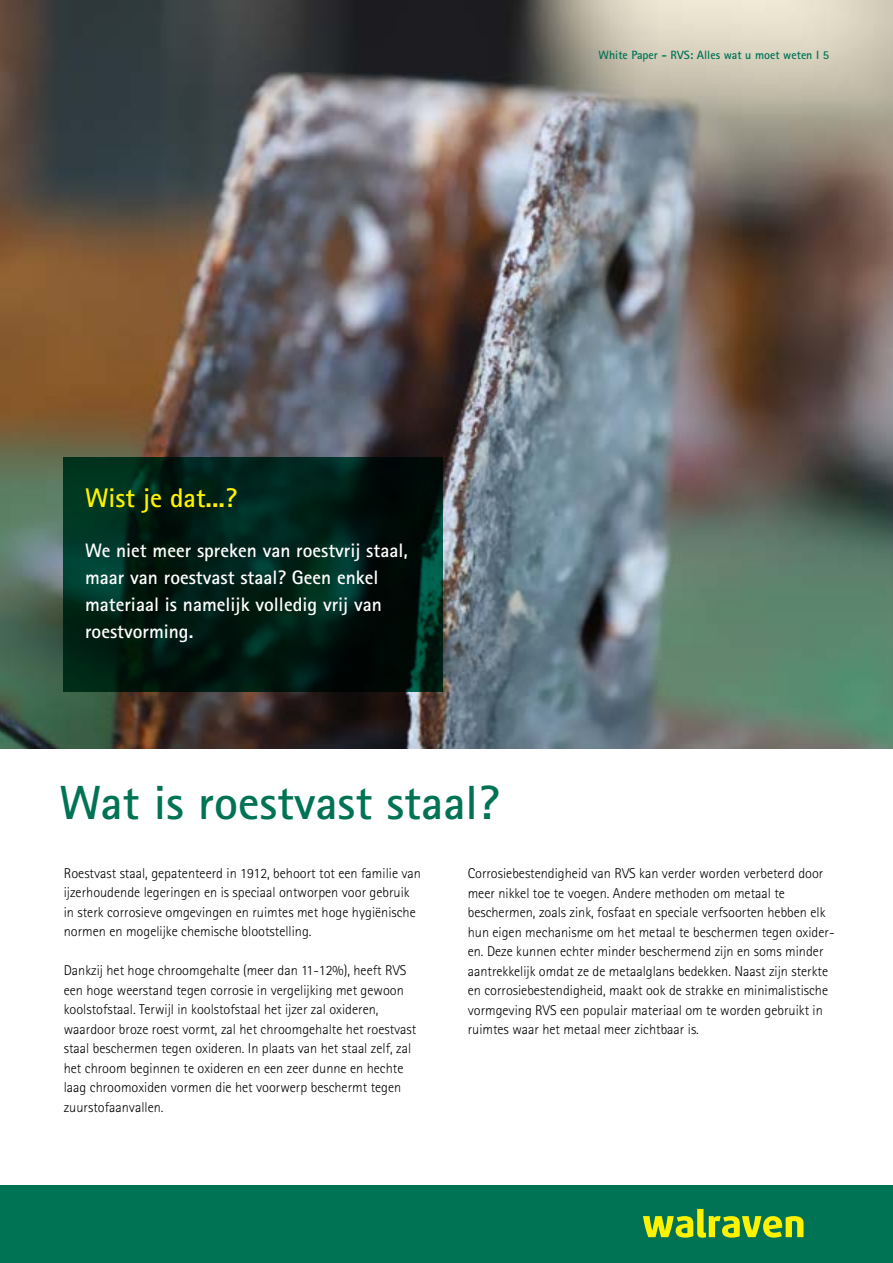
<style>
.page{position:relative;width:893px;height:1263px;background:#fff}
.page>*{position:absolute;margin:0;border:0;box-sizing:border-box;transform-origin:0 0}
.t1{font:700 48px "Rotis Sans Serif Std";color:#007355}
.t2{font:700 27px "Rotis Sans Serif Std";color:#fff200}
.t3{font:700 19.5px/27px "Rotis Sans Serif Std";color:#fff}
.t4{font:300 14.25px/19.5px "Rotis Sans Serif Std";color:#000}
.t5{font:700 12px "Rotis Sans Serif Pro Cyr";color:#007355}
</style>
<div class="page">
<img style="left:0;top:0;width:893px;height:748px">
<div style="left:0;top:1185px;width:893px;height:78px;background:#007355"></div>
<svg style="left:643px;top:1208px;width:161px;height:30px"></svg>
<svg style="left:64px;top:457px;width:379px;height:235px;background:#001f16"></svg>
<p class="t5" style="left:599px;top:47px;width:232px">White Paper - RVS: Alles wat u moet weten I 5</p>
<h2 class="t2" style="left:85px;top:481px;width:153px">Wist je dat...?</h2>
<h3 class="t3" style="left:85px;top:536px;width:324px">We niet meer spreken van roestvrij staal, maar van roestvast staal? Geen enkel materiaal is namelijk volledig vrij van roestvorming.</h3>
<h1 class="t1" style="left:60px;top:772px;width:441px">Wat is roestvast staal?</h1>
<p class="t4" style="left:64px;top:863px;width:359px">Roestvast staal, gepatenteerd in 1912, behoort tot een familie van ijzerhoudende legeringen en is speciaal ontworpen voor gebruik in sterk corrosieve omgevingen en ruimtes met hoge hygiënische normen en mogelijke chemische blootstelling.</p>
<p class="t4" style="left:64px;top:960px;width:354px">Dankzij het hoge chroomgehalte (meer dan 11-12%), heeft RVS een hoge weerstand tegen corrosie in vergelijking met gewoon koolstofstaal. Terwijl in koolstofstaal het ijzer zal oxideren, waardoor broze roest vormt, zal het chroomgehalte het roestvast staal beschermen tegen oxideren. In plaats van het staal zelf, zal het chroom beginnen te oxideren en een zeer dunne en hechte laag chroomoxiden vormen die het voorwerp beschermt tegen zuurstofaanvallen.</p>
<p class="t4" style="left:468px;top:863px;width:368px">Corrosiebestendigheid van RVS kan verder worden verbeterd door meer nikkel toe te voegen. Andere methoden om metaal te beschermen, zoals zink, fosfaat en speciale verfsoorten hebben elk hun eigen mechanisme om het metaal te beschermen tegen oxider&shy;en. Deze kunnen echter minder beschermend zijn en soms minder aantrekkelijk omdat ze de metaalglans bedekken. Naast zijn sterkte en corrosiebestendigheid, maakt ook de strakke en minimalistische vormgeving RVS een populair materiaal om te worden gebruikt in ruimtes waar het metaal meer zichtbaar is.</p>
</div>
